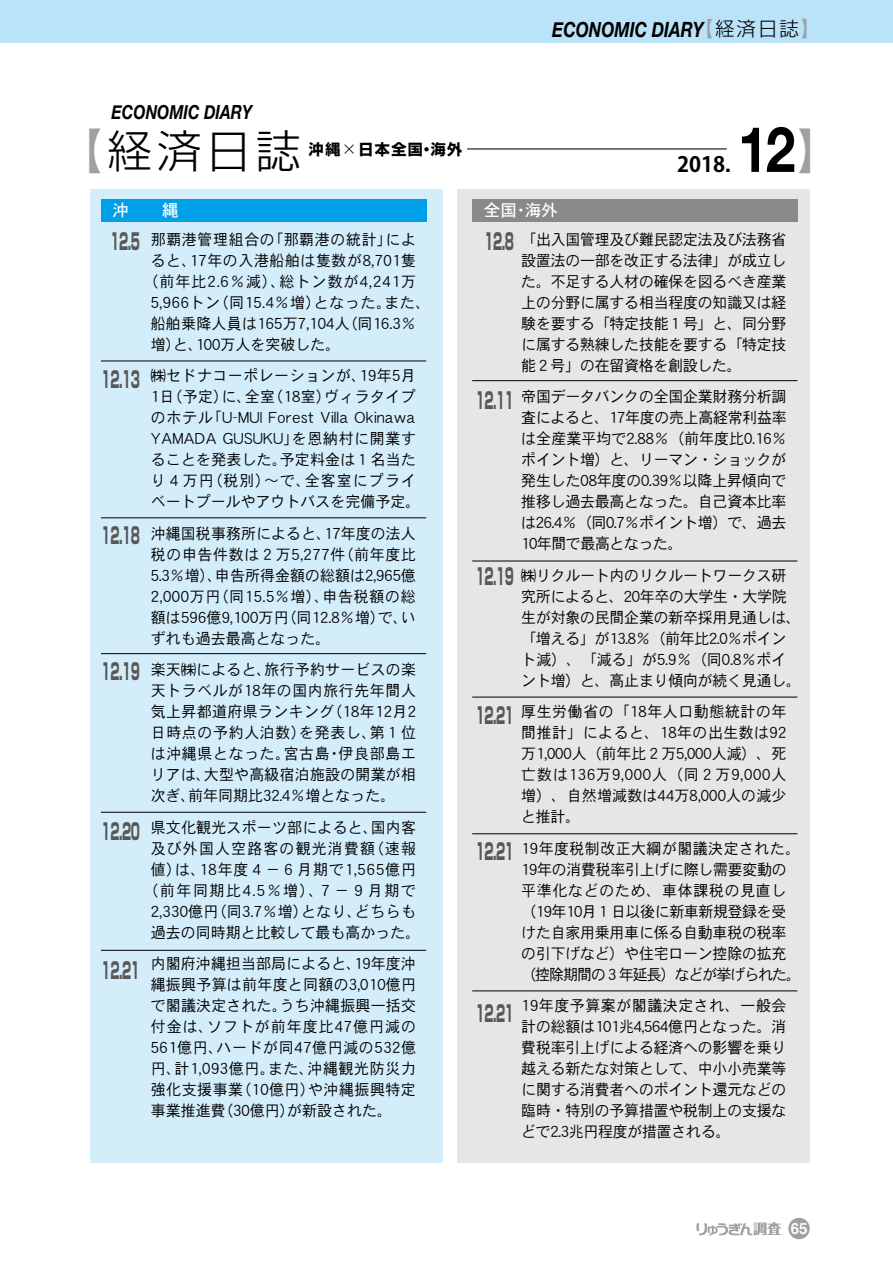
<style>
.page{position:relative;width:893px;height:1263px;background:#fff}
.page>*{position:absolute;margin:0;border:0;box-sizing:border-box;transform-origin:0 0}
.t1{font:700 63px "Helvetica Neue";color:#000;scale:.85 1}
.t2{font:300 45px "Shin Go Pro";color:#000}
.t3{font:800 22.5px "Shin Go Pr 5";letter-spacing:-.04em;color:#595757;scale:.5 1}
.t4{font:700 21px "Koz Go Pr 6 N";color:#000}
.t5{font:italic 700 20.85px "Helvetica Neue";color:#000;scale:.81 1}
.t6{font:300 19.5px "Shin Go Pro";color:#000}
.t7{font:italic 700 19.35px "Helvetica Neue";color:#000;scale:.81 1}
.t8{font:16.5px "DFPHS Gothic CID W5";color:#fff}
.t9{font:15.45px/21px "DFPHS Gothic CID W3";color:#000;text-align:justify}
.t10{font:15.45px/21px "DFPHS Gothic CID W3";letter-spacing:-.02em;color:#000}
.t11{font:15.45px/21px "DFPHS Gothic CID W3";letter-spacing:.03em;color:#000}
.t12{font:15.45px/21px "DFPHS Gothic CID W3";letter-spacing:.025em;color:#000;text-align:center}
.t13{font:15.45px "DFPHS Gothic CID W3";letter-spacing:.045em;color:#000}
.t14{font:15.45px "DFPHS Gothic CID W3";letter-spacing:.075em;color:#000}
.t15{font:15.45px "DFPHS Gothic CID W3";letter-spacing:.035em;color:#000}
.t16{font:15.45px "DFPHS Gothic CID W3";letter-spacing:.04em;color:#000}
.t17{font:700 15px "Shin Go Pro";letter-spacing:.1em;color:#000}
.t18{font:14.85px "Midashi Go Pro MB31";color:#fff}
.s1{font-size:21px}
.s2{font-family:"Shin Go Pro";font-weight:300;font-style:normal;font-size:19.5px;color:#9fa0a0}
.s3{font-family:"Shin Go Pro";font-weight:300;font-style:normal;font-size:19.5px}
.s4{font-size:19.5px}
.s5{color:#9fa0a0}
.s6{font-weight:300}
.s7{font-family:"Helvetica Neue"}
</style>
<div class="page">
<svg style="left:696px;top:1222px;width:85px;height:13px"></svg>
<div style="left:788px;top:1218px;width:22px;height:21px;background:#9fa0a0;border-radius:50%"></div>
<div style="left:90px;top:189px;width:352px;height:974px;background:#d3edfb"></div>
<div style="left:457px;top:189px;width:353px;height:974px;background:#e6e6e6"></div>
<div style="left:101px;top:199px;width:325px;height:22px;background:#00a0e9"></div>
<div style="left:472px;top:199px;width:325px;height:22px;background:#898989"></div>
<hr style="left:101px;top:361px;width:325px;height:1px;background:#000">
<hr style="left:101px;top:518px;width:325px;height:1px;background:#000">
<hr style="left:101px;top:653px;width:325px;height:1px;background:#000">
<hr style="left:472px;top:380px;width:325px;height:1px;background:#000">
<hr style="left:472px;top:561px;width:325px;height:1px;background:#000">
<hr style="left:472px;top:697px;width:325px;height:1px;background:#000">
<hr style="left:472px;top:833px;width:325px;height:1px;background:#000">
<hr style="left:472px;top:991px;width:325px;height:1px;background:#000">
<hr style="left:101px;top:812px;width:325px;height:1px;background:#000">
<div style="left:0;top:0;width:893px;height:42px;background:#bae3f9"></div>
<hr style="left:467px;top:148px;width:260px;height:1px;background:#000">
<hr style="left:101px;top:950px;width:325px;height:1px;background:#000">
<h3 class="t5" style="left:552px;top:13px;width:333px">ECONOMIC <span class="s1">DIARY</span><span class="s2">【</span><span class="s3">経済日誌</span><span class="s2">】</span></h3>
<p class="t6" style="left:522px;top:13px;width:171px">　　　　　　　　</p>
<p class="t7" style="left:112px;top:97px;width:175px">ECONOMIC <span class="s4">DIARY</span></p>
<h2 class="t2" style="left:58px;top:114px;width:786px"><span class="s5">【</span>経済日誌　　　　　　　　　 <span class="s5">】</span></h2>
<h1 class="t1" style="left:738px;top:100px;width:69px">12</h1>
<p class="t17" style="left:309px;top:137px;width:155px">沖縄<span class="s6">×</span>日本全国・海外</p>
<h3 class="t4" style="left:677px;top:152px;width:55px">2018<span class="s7">.</span></h3>
<p class="t8" style="left:113px;top:201px;width:67px">沖　　縄</p>
<p class="t8" style="left:484px;top:201px;width:76px">全国・海外</p>
<p class="t9" style="left:521px;top:228px;width:267px">「出入国管理及び難民認定法及び法務省設置法の一部を改正する法律」が成立した。不足する人材の確保を図るべき産業上の分野に属する相当程度の知識又は経験を要する「特定技能１号」と、同分野に属する熟練した技能を要する「特定技能２号」の在留資格を創設した。</p>
<p class="t9" style="left:521px;top:386px;width:267px">帝国データバンクの全国企業財務分析調査によると、17年度の売上高経常利益率は全産業平均で2.88％（前年度比0.16％ポイント増）と、リーマン・ショックが発生した08年度の0.39％以降上昇傾向で推移し過去最高となった。自己資本比率は26.4％（同0.7％ポイント増）で、過去10年間で最高となった。</p>
<p class="t10" style="left:521px;top:564px;width:281px">㈱リクルート内のリクルートワークス研究所によると、20年卒の大学生・大学院生が対象の民間企業の新卒採用見通しは、「増える」が13.8％（前年比2.0％ポイント減）、「減る」が5.9％（同0.8％ポイント増）と、高止まり傾向が続く見通し。</p>
<p class="t9" style="left:521px;top:701px;width:267px">厚生労働省の「18年人口動態統計の年間推計」によると、18年の出生数は92万1,000人（前年比２万5,000人減）、死亡数は136万9,000人（同２万9,000人増）、自然増減数は44万8,000人の減少と推計。</p>
<p class="t10" style="left:521px;top:837px;width:281px">19年度税制改正大綱が閣議決定された。<br>19年の消費税率引上げに際し需要変動の平準化などのため、車体課税の見直し（19年10月１日以後に新車新規登録を受けた自家用乗用車に係る自動車税の税率の引下げなど）や住宅ローン控除の拡充（控除期間の３年延長）などが挙げられた。</p>
<p class="t9" style="left:521px;top:995px;width:267px">19年度予算案が閣議決定され、一般会計の総額は101兆4,564億円となった。消費税率引上げによる経済への影響を乗り越える新たな対策として、中小小売業等に関する消費者へのポイント還元などの臨時・特別の予算措置や税制上の支援などで2.3兆円程度が措置される。</p>
<p class="t16" style="left:151px;top:231px;width:267px">那覇港管理組合の「那覇港の統計」によ</p>
<p class="t15" style="left:151px;top:252px;width:267px">ると、17年の入港船舶は隻数が8,701隻</p>
<p class="t14" style="left:143px;top:273px;width:274px">（前年比2.6％減）、総トン数が4,241万</p>
<p class="t13" style="left:151px;top:294px;width:282px">5,966トン（同15.4％増）となった。また、</p>
<p class="t9" style="left:151px;top:312px;width:267px">船舶乗降人員は165万7,104人（同16.3％</p>
<p class="t9" style="left:151px;top:333px;width:191px">増）と、100万人を突破した。</p>
<p class="t11" style="left:151px;top:365px;width:271px">㈱セドナコーポレーションが、19年5月<br>1日（予定）に、全室（18室）ヴィラタイプのホテル「U-MUI Forest Villa Okinawa<br>YAMADA GUSUKU」を恩納村に開業することを発表した。予定料金は１名当たり４万円（税別）～で、全客室にプライベートプールやアウトバスを完備予定。</p>
<p class="t9" style="left:151px;top:522px;width:267px">沖縄国税事務所によると、17年度の法人税の申告件数は２万5,277件（前年度比5.3％増）、申告所得金額の総額は2,965億2,000万円（同15.5％増）、申告税額の総額は596億9,100万円（同12.8％増）で、いずれも過去最高となった。</p>
<p class="t9" style="left:151px;top:659px;width:267px">楽天㈱によると、旅行予約サービスの楽天トラベルが18年の国内旅行先年間人気上昇都道府県ランキング（18年12月2日時点の予約人泊数）を発表し、第１位は沖縄県となった。宮古島・伊良部島エリアは、大型や高級宿泊施設の開業が相次ぎ、前年同期比32.4％増となった。</p>
<p class="t12" style="left:143px;top:816px;width:279px">県文化観光スポーツ部によると、国内客及び外国人空路客の観光消費額（速報値）は、18年度４－６月期で1,565億円（前年同期比4.5％増）、７－９月期で<br>2,330億円（同3.7％増）となり、どちらも過去の同時期と比較して最も高かった。</p>
<p class="t9" style="left:151px;top:953px;width:267px">内閣府沖縄担当部局によると、19年度沖縄振興予算は前年度と同額の3,010億円で閣議決定された。うち沖縄振興一括交付金は、ソフトが前年度比47億円減の561億円、ハードが同47億円減の532億円、計1,093億円。また、沖縄観光防災力強化支援事業（10億円）や沖縄振興特定事業推進費（30億円）が新設された。</p>
<h3 class="t3" style="left:110px;top:224px;width:61px">12.5</h3>
<h3 class="t3" style="left:484px;top:224px;width:61px">12.8</h3>
<h3 class="t3" style="left:102px;top:362px;width:78px">12.13</h3>
<h3 class="t3" style="left:476px;top:382px;width:78px">12.11</h3>
<h3 class="t3" style="left:102px;top:518px;width:78px">12.18</h3>
<h3 class="t3" style="left:476px;top:559px;width:78px">12.19</h3>
<h3 class="t3" style="left:102px;top:654px;width:78px">12.19</h3>
<h3 class="t3" style="left:476px;top:697px;width:78px">12.21</h3>
<h3 class="t3" style="left:102px;top:814px;width:78px">12.20</h3>
<h3 class="t3" style="left:476px;top:834px;width:78px">12.21</h3>
<h3 class="t3" style="left:102px;top:953px;width:78px">12.21</h3>
<h3 class="t3" style="left:476px;top:995px;width:78px">12.21</h3>
<p class="t18" style="left:791px;top:1216px;width:18px">65</p>
</div>
